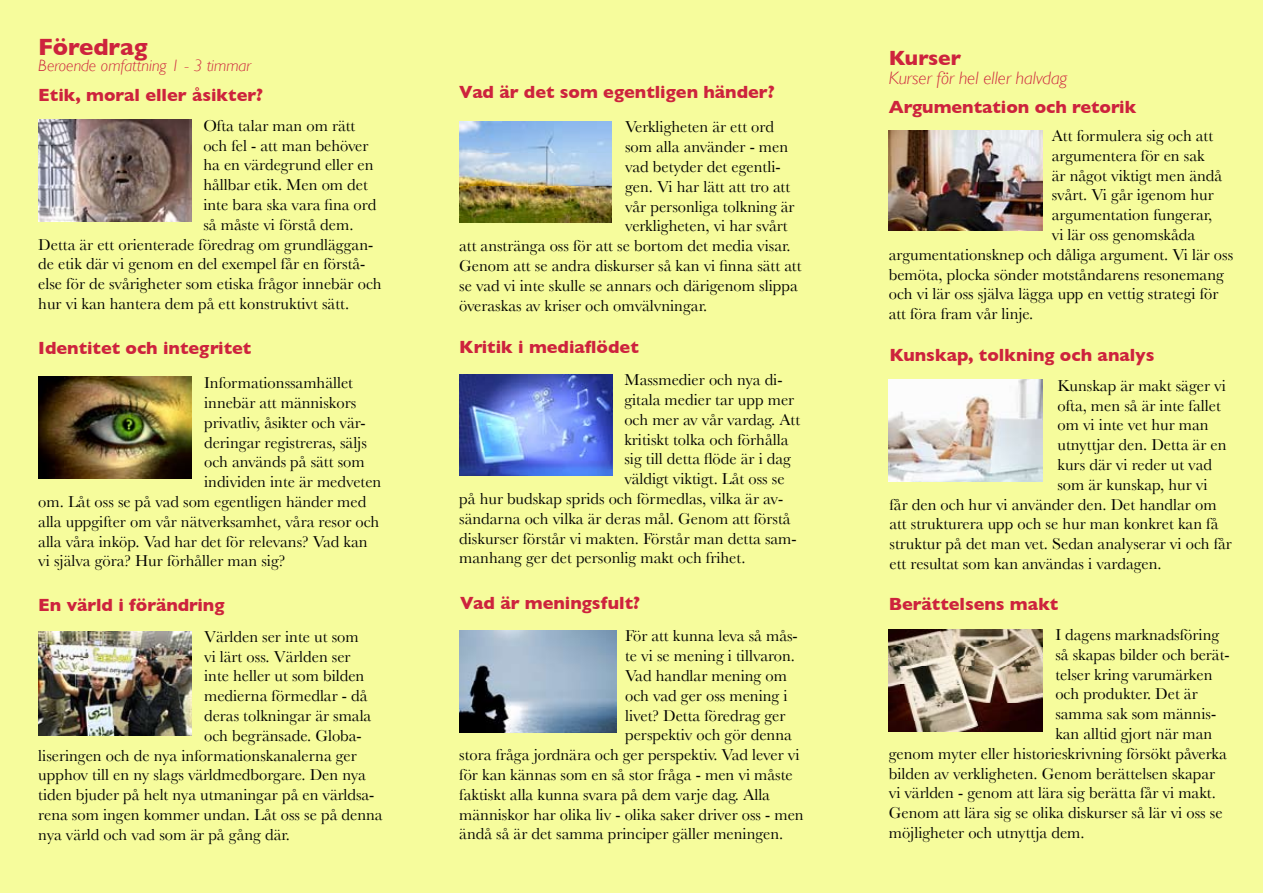
<style>
.page{position:relative;width:1263px;height:893px;background:#fff}
.page>*{position:absolute;margin:0;border:0;box-sizing:border-box;transform-origin:0 0}
.t1{font:700 24px "Gill Sans";color:#cd233d}
.t2{font:700 21px "Gill Sans";color:#cd233d}
.t3{font:700 18px "Gill Sans";color:#cd233d}
.t4{font:italic 300 18px "Gill Sans";color:#cd233d}
.t5{font:16.5px "Baskerville";color:#000}
.t6{font:italic 300 16.5px "Gill Sans";color:#cd233d}
</style>
<div class="page">
<div style="left:0;top:0;width:421px;height:893px;background:#f6fc9c"></div>
<img style="left:38px;top:120px;width:153px;height:102px">
<img style="left:38px;top:631px;width:153px;height:105px">
<img style="left:38px;top:377px;width:153px;height:101px">
<div style="left:421px;top:0;width:421px;height:893px;background:#f6fc9c"></div>
<img style="left:459px;top:374px;width:154px;height:102px">
<img style="left:459px;top:121px;width:153px;height:102px">
<img style="left:459px;top:631px;width:158px;height:101px">
<div style="left:842px;top:0;width:421px;height:893px;background:#f6fc9c"></div>
<img style="left:889px;top:130px;width:153px;height:100px">
<img style="left:889px;top:379px;width:154px;height:102px">
<img style="left:889px;top:629px;width:153px;height:102px">
<h1 class="t1" style="left:38px;top:33px;width:111px">Föredrag</h1>
<p class="t3" style="left:38px;top:85px;width:226px">Etik, moral eller åsikter?</p>
<p class="t5" style="left:203px;top:116px;width:153px">Ofta talar man om rätt</p>
<p class="t5" style="left:203px;top:136px;width:167px">och fel - att man behöver</p>
<p class="t5" style="left:203px;top:155px;width:172px">ha en värdegrund eller en</p>
<p class="t5" style="left:203px;top:175px;width:166px">hållbar etik. Men om det</p>
<p class="t5" style="left:203px;top:195px;width:174px">inte bara ska vara fina ord</p>
<p class="t5" style="left:203px;top:215px;width:152px">så måste vi förstå dem.</p>
<p class="t5" style="left:38px;top:235px;width:336px">Detta är ett orienterade föredrag om grundläggan-</p>
<p class="t5" style="left:38px;top:254px;width:329px">de etik där vi genom en del exempel får en förstå-</p>
<p class="t5" style="left:38px;top:274px;width:345px">else för de svårigheter som etiska frågor innebär och</p>
<p class="t5" style="left:38px;top:294px;width:312px">hur vi kan hantera dem på ett konstruktivt sätt.</p>
<p class="t6" style="left:38px;top:56px;width:214px">Beroende omfattning 1 - 3 timmar</p>
<p class="t3" style="left:38px;top:337px;width:215px">Identitet och integritet</p>
<p class="t5" style="left:204px;top:373px;width:150px">Informationssamhället</p>
<p class="t5" style="left:204px;top:393px;width:154px">innebär att människors</p>
<p class="t5" style="left:204px;top:413px;width:163px">privatliv, åsikter och vär-</p>
<p class="t5" style="left:204px;top:433px;width:164px">deringar registreras, säljs</p>
<p class="t5" style="left:204px;top:452px;width:162px">och används på sätt som</p>
<p class="t5" style="left:204px;top:472px;width:179px">individen inte är medveten</p>
<p class="t5" style="left:38px;top:492px;width:330px">om. Låt oss se på vad som egentligen händer med</p>
<p class="t5" style="left:38px;top:512px;width:343px">alla uppgifter om vår nätverksamhet, våra resor och</p>
<p class="t5" style="left:38px;top:532px;width:331px">alla våra inköp. Vad har det för relevans? Vad kan</p>
<p class="t5" style="left:38px;top:551px;width:249px">vi själva göra? Hur förhåller man sig?</p>
<p class="t3" style="left:38px;top:594px;width:188px">En värld i förändring</p>
<p class="t5" style="left:204px;top:627px;width:156px">Världen ser inte ut som</p>
<p class="t5" style="left:204px;top:647px;width:148px">vi lärt oss. Världen ser</p>
<p class="t5" style="left:204px;top:666px;width:162px">inte heller ut som bilden</p>
<p class="t5" style="left:204px;top:686px;width:165px">medierna förmedlar - då</p>
<p class="t5" style="left:204px;top:706px;width:169px">deras tolkningar är smala</p>
<p class="t5" style="left:204px;top:726px;width:159px">och begränsade. Globa-</p>
<p class="t5" style="left:38px;top:746px;width:320px">liseringen och de nya informationskanalerna ger</p>
<p class="t5" style="left:38px;top:765px;width:329px">upphov till en ny slags världmedborgare. Den nya</p>
<p class="t5" style="left:38px;top:785px;width:338px">tiden bjuder på helt nya utmaningar på en världsa-</p>
<p class="t5" style="left:38px;top:805px;width:346px">rena som ingen kommer undan. Låt oss se på denna</p>
<p class="t5" style="left:38px;top:825px;width:253px">nya värld och vad som är på gång där.</p>
<p class="t3" style="left:459px;top:82px;width:317px">Vad är det som egentligen händer?</p>
<p class="t5" style="left:625px;top:117px;width:150px">Verkligheten är ett ord</p>
<p class="t5" style="left:625px;top:137px;width:165px">som alla använder - men</p>
<p class="t5" style="left:625px;top:157px;width:157px">vad betyder det egentli-</p>
<p class="t5" style="left:625px;top:177px;width:167px">gen. Vi har lätt att tro att</p>
<p class="t5" style="left:625px;top:197px;width:171px">vår personliga tolkning är</p>
<p class="t5" style="left:625px;top:216px;width:164px">verkligheten, vi har svårt</p>
<p class="t5" style="left:459px;top:236px;width:333px">att anstränga oss för att se bortom det media visar.</p>
<p class="t5" style="left:459px;top:256px;width:344px">Genom att se andra diskurser så kan vi finna sätt att</p>
<p class="t5" style="left:459px;top:276px;width:340px">se vad vi inte skulle se annars och därigenom slippa</p>
<p class="t5" style="left:459px;top:296px;width:249px">överaskas av kriser och omvälvningar.</p>
<p class="t3" style="left:459px;top:336px;width:181px">Kritik i mediaflödet</p>
<p class="t5" style="left:624px;top:370px;width:160px">Massmedier och nya di-</p>
<p class="t5" style="left:624px;top:390px;width:171px">gitala medier tar upp mer</p>
<p class="t5" style="left:624px;top:410px;width:177px">och mer av vår vardag. Att</p>
<p class="t5" style="left:624px;top:430px;width:165px">kritiskt tolka och förhålla</p>
<p class="t5" style="left:624px;top:449px;width:168px">sig till detta flöde är i dag</p>
<p class="t5" style="left:624px;top:469px;width:162px">väldigt viktigt. Låt oss se</p>
<p class="t5" style="left:459px;top:489px;width:325px">på hur budskap sprids och förmedlas, vilka är av-</p>
<p class="t5" style="left:459px;top:509px;width:333px">sändarna och vilka är deras mål. Genom att förstå</p>
<p class="t5" style="left:459px;top:529px;width:339px">diskurser förstår vi makten. Förstår man detta sam-</p>
<p class="t5" style="left:459px;top:548px;width:288px">manhang ger det personlig makt och frihet.</p>
<p class="t3" style="left:460px;top:592px;width:181px">Vad är meningsfult?</p>
<p class="t5" style="left:625px;top:626px;width:174px">För att kunna leva så mås-</p>
<p class="t5" style="left:625px;top:646px;width:171px">te vi se mening i tillvaron.</p>
<p class="t5" style="left:625px;top:666px;width:163px">Vad handlar mening om</p>
<p class="t5" style="left:625px;top:686px;width:164px">och vad ger oss mening i</p>
<p class="t5" style="left:625px;top:706px;width:162px">livet? Detta föredrag ger</p>
<p class="t5" style="left:625px;top:725px;width:168px">perspektiv och gör denna</p>
<p class="t5" style="left:459px;top:745px;width:342px">stora fråga jordnära och ger perspektiv. Vad lever vi</p>
<p class="t5" style="left:459px;top:765px;width:335px">för kan kännas som en så stor fråga - men vi måste</p>
<p class="t5" style="left:459px;top:785px;width:312px">faktiskt alla kunna svara på dem varje dag. Alla</p>
<p class="t5" style="left:459px;top:805px;width:346px">människor har olika liv - olika saker driver oss - men</p>
<p class="t5" style="left:459px;top:824px;width:326px">ändå så är det samma principer gäller meningen.</p>
<p class="t2" style="left:889px;top:46px;width:74px">Kurser</p>
<p class="t4" style="left:889px;top:68px;width:180px">Kurser för hel eller halvdag</p>
<p class="t3" style="left:889px;top:96px;width:249px">Argumentation och retorik</p>
<p class="t5" style="left:1052px;top:126px;width:163px">Att formulera sig och att</p>
<p class="t5" style="left:1052px;top:146px;width:154px">argumentera för en sak</p>
<p class="t5" style="left:1052px;top:166px;width:172px">är något viktigt men ändå</p>
<p class="t5" style="left:1052px;top:185px;width:163px">svårt. Vi går igenom hur</p>
<p class="t5" style="left:1052px;top:205px;width:162px">argumentation fungerar,</p>
<p class="t5" style="left:1052px;top:225px;width:145px">vi lär oss genomskåda</p>
<p class="t5" style="left:889px;top:245px;width:346px">argumentationsknep och dåliga argument. Vi lär oss</p>
<p class="t5" style="left:889px;top:265px;width:337px">bemöta, plocka sönder motståndarens resonemang</p>
<p class="t5" style="left:889px;top:284px;width:331px">och vi lär oss själva lägga upp en vettig strategi för</p>
<p class="t5" style="left:889px;top:304px;width:146px">att föra fram vår linje.</p>
<p class="t3" style="left:889px;top:344px;width:266px">Kunskap, tolkning och analys</p>
<p class="t5" style="left:1057px;top:376px;width:170px">Kunskap är makt säger vi</p>
<p class="t5" style="left:1057px;top:395px;width:165px">ofta, men så är inte fallet</p>
<p class="t5" style="left:1057px;top:415px;width:153px">om vi inte vet hur man</p>
<p class="t5" style="left:1057px;top:435px;width:171px">utnyttjar den. Detta är en</p>
<p class="t5" style="left:1057px;top:455px;width:156px">kurs där vi reder ut vad</p>
<p class="t5" style="left:1057px;top:475px;width:152px">som är kunskap, hur vi</p>
<p class="t5" style="left:889px;top:494px;width:329px">får den och hur vi använder den. Det handlar om</p>
<p class="t5" style="left:889px;top:514px;width:330px">att strukturera upp och se hur man konkret kan få</p>
<p class="t5" style="left:889px;top:534px;width:344px">struktur på det man vet. Sedan analyserar vi och får</p>
<p class="t5" style="left:889px;top:554px;width:274px">ett resultat som kan användas i vardagen.</p>
<p class="t3" style="left:889px;top:594px;width:171px">Berättelsens makt</p>
<p class="t5" style="left:1055px;top:625px;width:165px">I dagens marknadsföring</p>
<p class="t5" style="left:1055px;top:645px;width:176px">så skapas bilder och berät-</p>
<p class="t5" style="left:1055px;top:664px;width:159px">telser kring varumärken</p>
<p class="t5" style="left:1055px;top:684px;width:144px">och produkter. Det är</p>
<p class="t5" style="left:1055px;top:704px;width:162px">samma sak som männis-</p>
<p class="t5" style="left:1055px;top:724px;width:158px">kan alltid gjort när man</p>
<p class="t5" style="left:889px;top:744px;width:340px">genom myter eller historieskrivning försökt påverka</p>
<p class="t5" style="left:889px;top:763px;width:328px">bilden av verkligheten. Genom berättelsen skapar</p>
<p class="t5" style="left:889px;top:783px;width:329px">vi världen - genom att lära sig berätta får vi makt.</p>
<p class="t5" style="left:889px;top:803px;width:335px">Genom att lära sig se olika diskurser så lär vi oss se</p>
<p class="t5" style="left:889px;top:823px;width:197px">möjligheter och utnyttja dem.</p>
</div>
